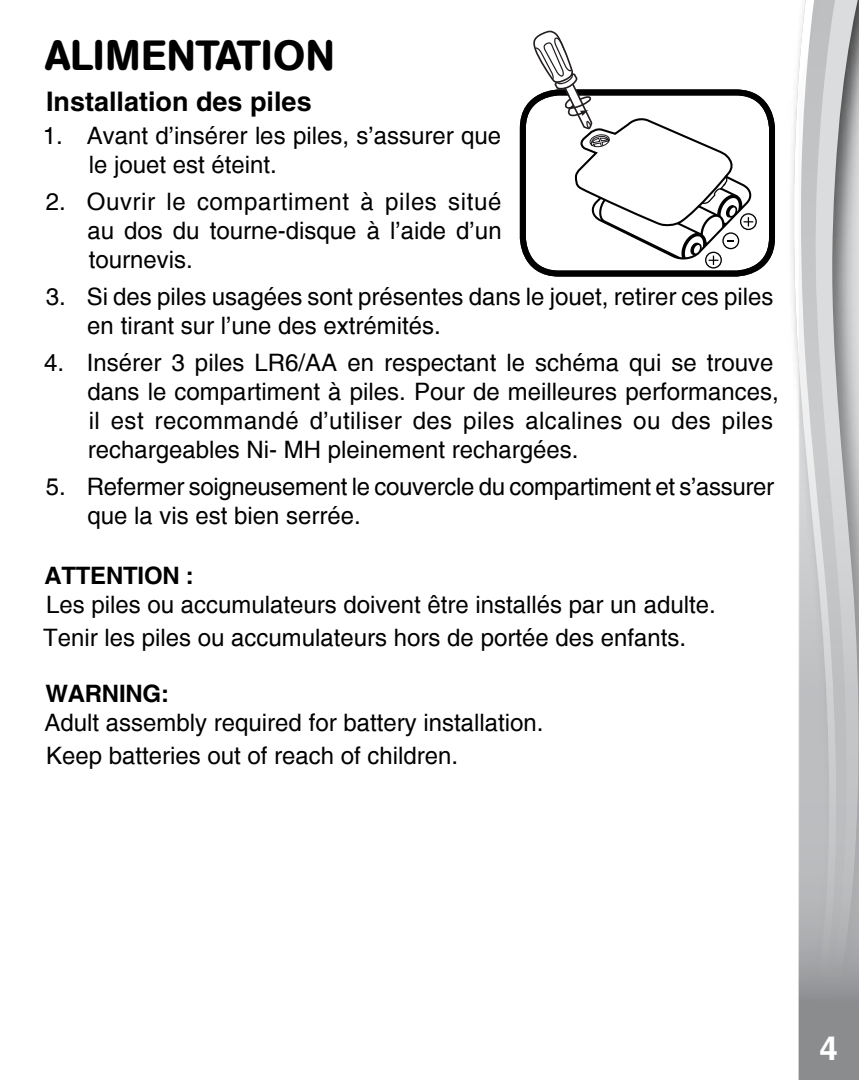
<style>
.page{position:relative;width:859px;height:1080px;background:#fff}
.page>*{position:absolute;margin:0;border:0;box-sizing:border-box;transform-origin:0 0}
.t1{font:500 42px "AG Book Rounded";color:#000}
.t2{font:700 33px "Helvetica";color:#fff}
.t3{font:700 27px "Helvetica";color:#000}
.t4{font:24px/28.8px "Helvetica";color:#000}
.t5{font:700 24px "Helvetica";letter-spacing:-.01em;color:#000}
</style>
<div class="page">
<div style="left:520px;top:89px;width:255px;height:188px;border:6px solid #000;border-radius:36px"></div>
<div style="left:705px;top:252px;width:17px;height:17px;border:1px solid #000;border-radius:50%"></div>
<div style="left:740px;top:213px;width:17px;height:17px;border:1px solid #000;border-radius:50%"></div>
<svg style="left:532px;top:30px;width:222px;height:235px"></svg>
<svg style="left:793px;top:55px;width:6px;height:1025px"></svg>
<svg style="left:799px;top:0;width:60px;height:1080px"></svg>
<div style="left:774px;top:1038px;width:24px;height:42px;background:#fff"></div>
<h1 class="t1" style="left:45px;top:31px;width:291px">ALIMENTATION</h1>
<p class="t3" style="left:46px;top:85px;width:267px">Installation des piles</p>
<p class="t4" style="left:89px;top:122px;width:414px;text-indent:-46px">1. Avant d’insérer les piles, s’assurer que le jouet est éteint.</p>
<p class="t4" style="left:87px;top:188px;width:416px;text-align:justify;text-indent:-41px">2. Ouvrir le compartiment à piles situé au dos du tourne-disque à l’aide d’un tournevis.</p>
<p class="t4" style="left:87px;top:283px;width:688px;text-indent:-42px">3. Si des piles usagées sont présentes dans le jouet, retirer ces piles en tirant sur l’une des extrémités.</p>
<p class="t4" style="left:87px;top:349px;width:693px;text-indent:-43px">4. Insérer 3 piles LR6/AA en respectant le schéma qui se trouve dans le compartiment à piles. Pour de meilleures performances, il est recommandé d’utiliser des piles alcalines ou des piles rechargeables Ni- MH pleinement rechargées.</p>
<p class="t4" style="left:87px;top:473px;width:688px;text-indent:-42px">5. Refermer soigneusement le couvercle du compartiment et s’assurer que la vis est bien serrée.</p>
<p class="t5" style="left:44px;top:561px;width:151px">ATTENTION :</p>
<p class="t4" style="left:43px;top:588px;width:674px;line-height:33px">Les piles ou accumulateurs doivent être installés par un adulte.<br>Tenir les piles ou accumulateurs hors de portée des enfants.</p>
<p class="t5" style="left:45px;top:679px;width:125px">WARNING:</p>
<p class="t4" style="left:45px;top:706px;width:500px;line-height:33px">Adult assembly required for battery installation.<br>Keep batteries out of reach of children.</p>
<h2 class="t2" style="left:820px;top:1025px;width:25px">4 <sup>4</sup>4</h2>
</div>
